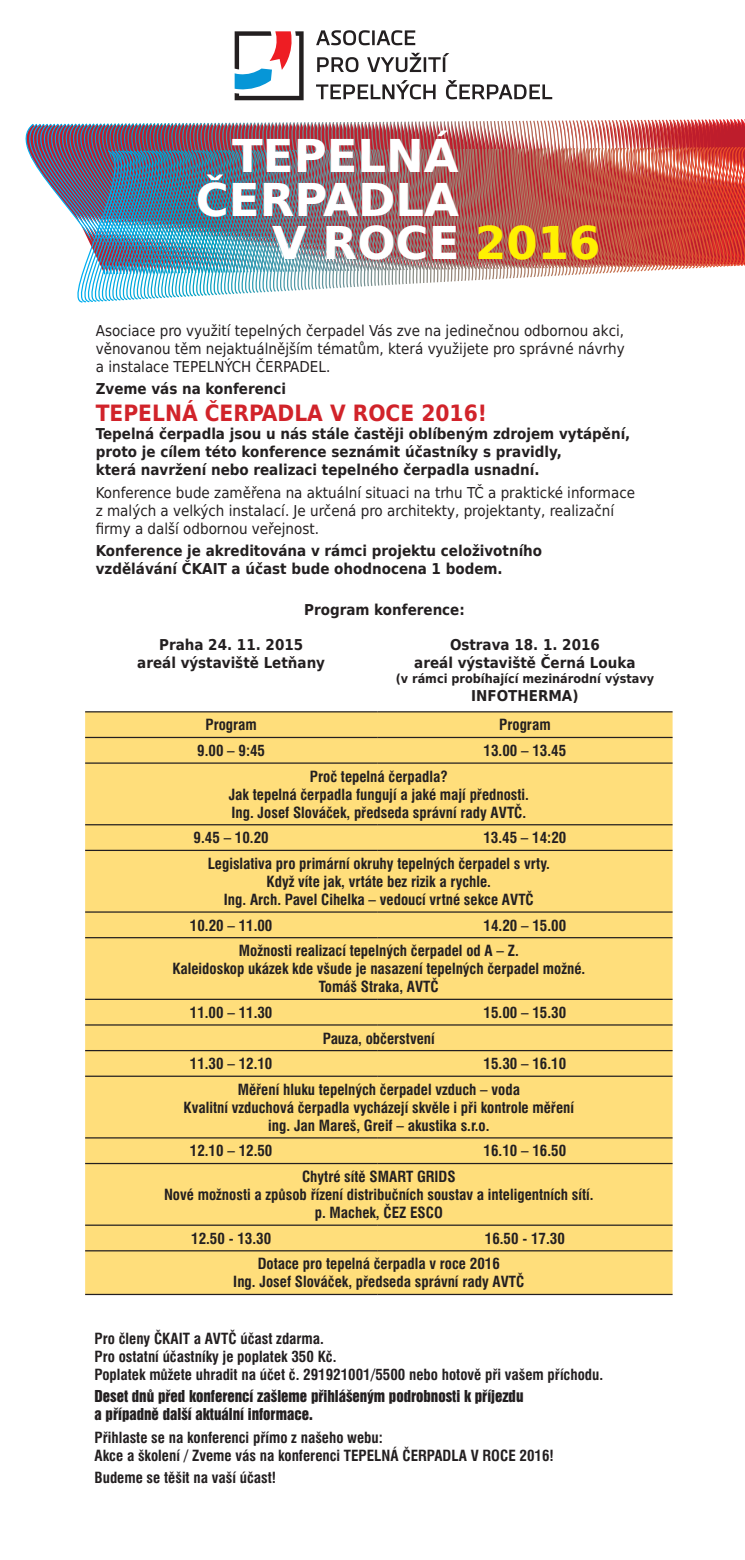
<style>
.page{position:relative;width:745px;height:1560px;background:#fff}
.page>*{position:absolute;margin:0;border:0;box-sizing:border-box;transform-origin:0 0}
.t1{font:700 45px "DejaVu Sans";color:#fff}
.t2{font:700 22.5px "DejaVu Sans Condensed";color:#d1232a}
.t3{font:700 condensed 15px/18px "Swiss 721 AT";color:#231f20}
.t4{font:700 15px/18px "DejaVu Sans Condensed";color:#231f20}
.t5{font:15px/18px "DejaVu Sans Condensed";color:#231f20;text-align:justify}
.t6{font:15px/18px "Swiss 921 AT Regular A";color:#231f20}
.t7{font:700 12.5px "DejaVu Sans Condensed";color:#231f20}
.s1{color:#fff101}
</style>
<div class="page">
<svg style="left:234px;top:31px;width:69px;height:69px"></svg>
<svg style="left:316px;top:30px;width:99px;height:15px"></svg>
<svg style="left:317px;top:57px;width:41px;height:15px"></svg>
<svg style="left:367px;top:53px;width:54px;height:19px"></svg>
<hr style="left:423px;top:57px;width:3px;height:15px;background:#231f20">
<svg style="left:428px;top:53px;width:21px;height:19px"></svg>
<svg style="left:446px;top:80px;width:106px;height:19px"></svg>
<svg style="left:316px;top:80px;width:119px;height:19px"></svg>
<img style="left:25px;top:119px;width:719px;height:184px">
<div style="left:85px;top:712px;width:587px;height:581px;background:#ffde7b"></div>
<hr style="left:85px;top:711px;width:292px;height:1px;background:#231f20">
<hr style="left:377px;top:711px;width:295px;height:1px;background:#231f20">
<hr style="left:85px;top:736px;width:292px;height:2px;background:#231f20">
<hr style="left:377px;top:736px;width:295px;height:2px;background:#231f20">
<hr style="left:85px;top:762px;width:292px;height:1px;background:#231f20">
<hr style="left:377px;top:762px;width:295px;height:1px;background:#231f20">
<hr style="left:85px;top:824px;width:292px;height:1px;background:#231f20">
<hr style="left:377px;top:824px;width:295px;height:1px;background:#231f20">
<hr style="left:85px;top:849px;width:292px;height:2px;background:#231f20">
<hr style="left:377px;top:849px;width:295px;height:2px;background:#231f20">
<hr style="left:85px;top:911px;width:292px;height:1px;background:#231f20">
<hr style="left:377px;top:911px;width:295px;height:1px;background:#231f20">
<hr style="left:85px;top:936px;width:292px;height:2px;background:#231f20">
<hr style="left:377px;top:936px;width:295px;height:2px;background:#231f20">
<hr style="left:85px;top:998px;width:292px;height:1px;background:#231f20">
<hr style="left:377px;top:998px;width:295px;height:1px;background:#231f20">
<hr style="left:85px;top:1024px;width:292px;height:1px;background:#231f20">
<hr style="left:377px;top:1024px;width:295px;height:1px;background:#231f20">
<hr style="left:85px;top:1049px;width:292px;height:2px;background:#231f20">
<hr style="left:377px;top:1049px;width:295px;height:2px;background:#231f20">
<hr style="left:85px;top:1075px;width:292px;height:1px;background:#231f20">
<hr style="left:377px;top:1075px;width:295px;height:1px;background:#231f20">
<hr style="left:85px;top:1137px;width:292px;height:1px;background:#231f20">
<hr style="left:377px;top:1137px;width:295px;height:1px;background:#231f20">
<hr style="left:85px;top:1162px;width:292px;height:1px;background:#231f20">
<hr style="left:377px;top:1162px;width:295px;height:1px;background:#231f20">
<hr style="left:85px;top:1224px;width:292px;height:1px;background:#231f20">
<hr style="left:377px;top:1224px;width:295px;height:1px;background:#231f20">
<hr style="left:85px;top:1249px;width:292px;height:2px;background:#231f20">
<hr style="left:377px;top:1249px;width:295px;height:2px;background:#231f20">
<hr style="left:85px;top:1293px;width:292px;height:1px;background:#231f20">
<hr style="left:377px;top:1293px;width:295px;height:1px;background:#231f20">
<h1 class="t1" style="left:232px;top:119px;width:228px">TEPELNÁ</h1>
<h1 class="t1" style="left:196px;top:163px;width:264px">ČERPADLA</h1>
<h1 class="t1" style="left:272px;top:206px;width:330px">V ROCE <span class="s1">2016</span></h1>
<p class="t5" style="left:96px;top:321px;width:530px">Asociace pro využití tepelných čerpadel Vás zve na jedinečnou odbornou akci, věnovanou těm nejaktuálnějším tématům, která využijete pro správné návrhy a instalace TEPELNÝCH ČERPADEL.</p>
<p class="t4" style="left:96px;top:379px;width:192px">Zveme vás na konferenci</p>
<h2 class="t2" style="left:96px;top:394px;width:392px">TEPELNÁ ČERPADLA V ROCE 2016!</h2>
<p class="t4" style="left:96px;top:424px;width:536px">Tepelná čerpadla jsou u nás stále častěji oblíbeným zdrojem vytápění, proto je cílem této konference seznámit účastníky s pravidly,<br>která navržení nebo realizaci tepelného čerpadla usnadní.</p>
<p class="t5" style="left:96px;top:483px;width:540px;text-align:left">Konference bude zaměřena na aktuální situaci na trhu TČ a praktické informace z malých a velkých instalací. Je určená pro architekty, projektanty, realizační firmy a další odbornou veřejnost.</p>
<p class="t4" style="left:96px;top:541px;width:447px">Konference je akreditována v rámci projektu celoživotního vzdělávání ČKAIT a účast bude ohodnocena 1 bodem.</p>
<p class="t4" style="left:304px;top:600px;width:162px">Program konference:</p>
<p class="t4" style="left:137px;top:635px;width:189px;text-align:center">Praha 24. 11. 2015<br>areál výstaviště Letňany</p>
<p class="t4" style="left:414px;top:635px;width:222px;text-align:center">Ostrava 18. 1. 2016<br>areál výstaviště Černá Louka</p>
<p class="t7" style="left:395px;top:668px;width:260px">(v rámci probíhající mezinárodní výstavy</p>
<p class="t4" style="left:471px;top:686px;width:109px">INFOTHERMA)</p>
<p class="t3" style="left:205px;top:715px;width:53px">Program</p>
<p class="t3" style="left:499px;top:715px;width:53px">Program</p>
<p class="t3" style="left:197px;top:741px;width:69px">9.00 – 9:45</p>
<p class="t3" style="left:483px;top:741px;width:84px">13.00 – 13.45</p>
<p class="t3" style="left:228px;top:767px;width:302px;text-align:center">Proč tepelná čerpadla?<br>Jak tepelná čerpadla fungují a jaké mají přednosti.<br>Ing. Josef Slováček, předseda správní rady AVTČ.</p>
<p class="t3" style="left:193px;top:828px;width:76px">9.45 – 10.20</p>
<p class="t3" style="left:208px;top:825px;width:360px;line-height:25.6px;text-indent:275px">13.45 – 14:20<br>Legislativa pro primární okruhy tepelných čerpadel s vrty.</p>
<p class="t3" style="left:224px;top:872px;width:311px;text-align:center">Když víte jak, vrtáte bez rizik a rychle.<br>Ing. Arch. Pavel Cihelka – vedoucí vrtné sekce AVTČ</p>
<p class="t3" style="left:190px;top:916px;width:84px">10.20 – 11.00</p>
<p class="t3" style="left:239px;top:912px;width:328px;line-height:25.6px;text-indent:244px">14.20 – 15.00<br>Možnosti realizací tepelných čerpadel od A – Z.</p>
<p class="t3" style="left:172px;top:959px;width:414px;text-align:center">Kaleidoskop ukázek kde všude je nasazení tepelných čerpadel možné.<br>Tomáš Straka, AVTČ</p>
<p class="t3" style="left:190px;top:1003px;width:84px">11.00 – 11.30</p>
<p class="t3" style="left:483px;top:1003px;width:84px">15.00 – 15.30</p>
<p class="t3" style="left:323px;top:1028px;width:113px">Pauza, občerstvení</p>
<p class="t3" style="left:190px;top:1054px;width:84px">11.30 – 12.10</p>
<p class="t3" style="left:237px;top:1050px;width:330px;line-height:25.6px;text-indent:246px">15.30 – 16.10<br>Měření hluku tepelných čerpadel vzduch – voda</p>
<p class="t3" style="left:183px;top:1098px;width:392px;text-align:center">Kvalitní vzduchová čerpadla vycházejí skvěle i při kontrole měření ing. Jan Mareš, Greif – akustika s.r.o.</p>
<p class="t3" style="left:190px;top:1141px;width:84px">12.10 – 12.50</p>
<p class="t3" style="left:483px;top:1141px;width:84px">16.10 – 16.50</p>
<p class="t3" style="left:164px;top:1167px;width:431px;text-align:center">Chytré sítě SMART GRIDS<br>Nové možnosti a způsob řízení distribučních soustav a inteligentních sítí. p. Machek, ČEZ ESCO</p>
<p class="t3" style="left:191px;top:1229px;width:81px">12.50 - 13.30</p>
<p class="t3" style="left:257px;top:1225px;width:308px;line-height:25.6px;text-indent:227px">16.50 - 17.30<br>Dotace pro tepelná čerpadla v roce 2016</p>
<p class="t3" style="left:233px;top:1272px;width:292px">Ing. Josef Slováček, předseda správní rady AVTČ</p>
<p class="t3" style="left:94px;top:1328px;width:510px">Pro členy ČKAIT a AVTČ účast zdarma.<br>Pro ostatní účastníky je poplatek 350 Kč.<br>Poplatek můžete uhradit na účet č. 291921001/5500 nebo hotově při vašem příchodu.</p>
<p class="t6" style="left:94px;top:1386px;width:430px">Deset dnů před konferencí zašleme přihlášeným podrobnosti k příjezdu a případně další aktuální informace.</p>
<p class="t3" style="left:94px;top:1427px;width:460px">Přihlaste se na konferenci přímo z našeho webu:<br>Akce a školení / Zveme vás na konferenci TEPELNÁ ČERPADLA V ROCE 2016!</p>
<p class="t3" style="left:94px;top:1468px;width:183px">Budeme se těšit na vaší účast!</p>
</div>
